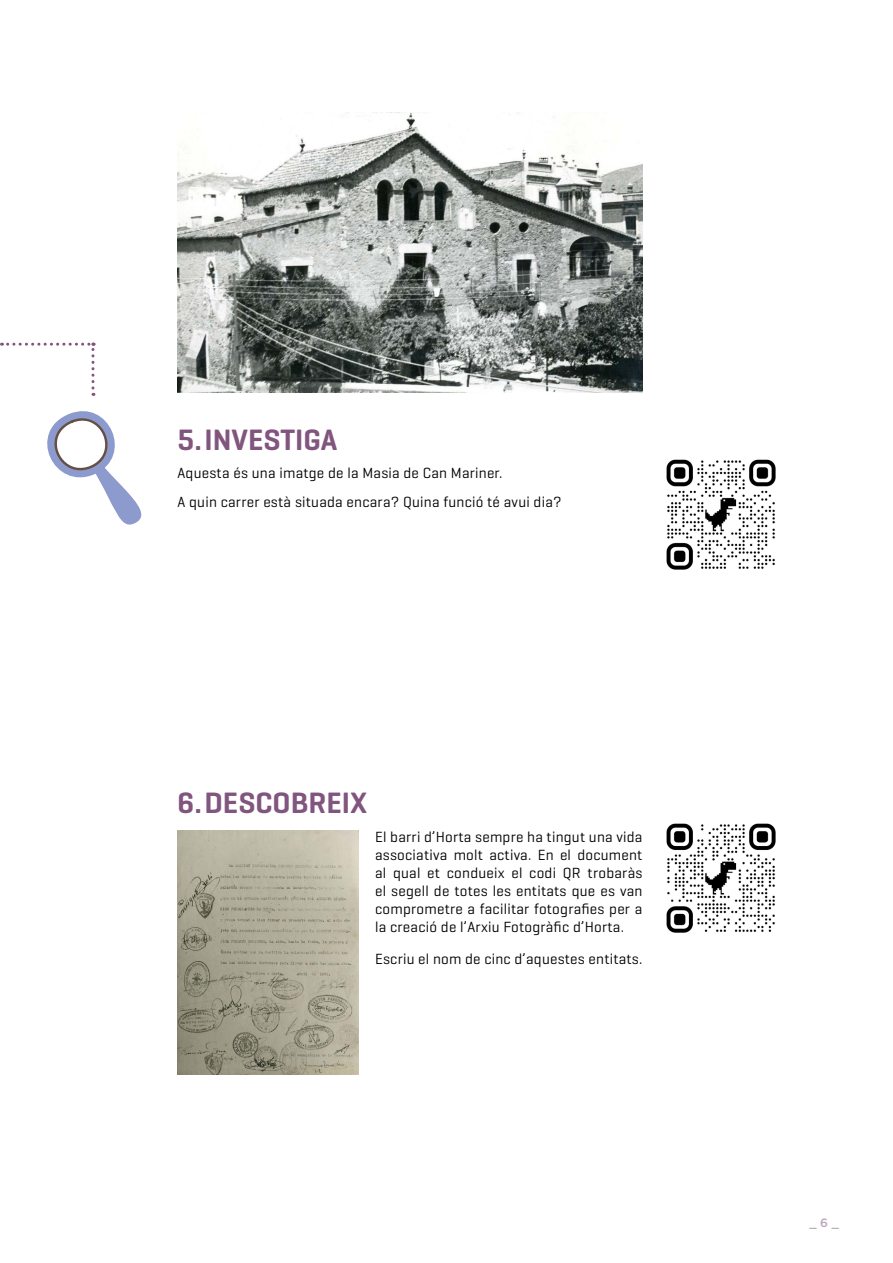
<style>
.page{position:relative;width:893px;height:1263px;background:#fff}
.page>*{position:absolute;margin:0;border:0;box-sizing:border-box;transform-origin:0 0}
.t1{font:600 30px "Geogrotesque";color:#81557e}
.t2{font:15px/18px "Geogrotesque";letter-spacing:.015em;color:#000}
.t3{font:500 12px "Gotham";color:#bca5bb}
</style>
<div class="page">
<img style="left:666px;top:823px;width:110px;height:110px">
<img style="left:178px;top:113px;width:464px;height:279px">
<img style="left:666px;top:459px;width:110px;height:111px">
<svg style="left:2px;top:343px;width:140px;height:182px"></svg>
<img style="left:178px;top:831px;width:180px;height:243px">
<h1 class="t1" style="left:178px;top:421px;width:161px">5.INVESTIGA</h1>
<p class="t2" style="left:178px;top:458px;width:386px;line-height:28.7px">Aquesta és una imatge de la Masia de Can Mariner.<br>A quin carrer està situada encara? Quina funció té avui dia?</p>
<h1 class="t1" style="left:178px;top:784px;width:191px">6.DESCOBREIX</h1>
<p class="t2" style="left:375px;top:827px;width:269px;text-align:justify">El barri d’Horta sempre ha tingut una vida associativa molt activa. En el document al qual et condueix el codi QR trobaràs el segell de totes les entitats que es van comprometre a facilitar fotografies per a la creació de l’Arxiu Fotogràfic d’Horta.</p>
<p class="t2" style="left:375px;top:949px;width:269px">Escriu el nom de cinc d’aquestes entitats.</p>
<p class="t3" style="left:809px;top:1215px;width:31px">_ 6 _</p>
</div>
